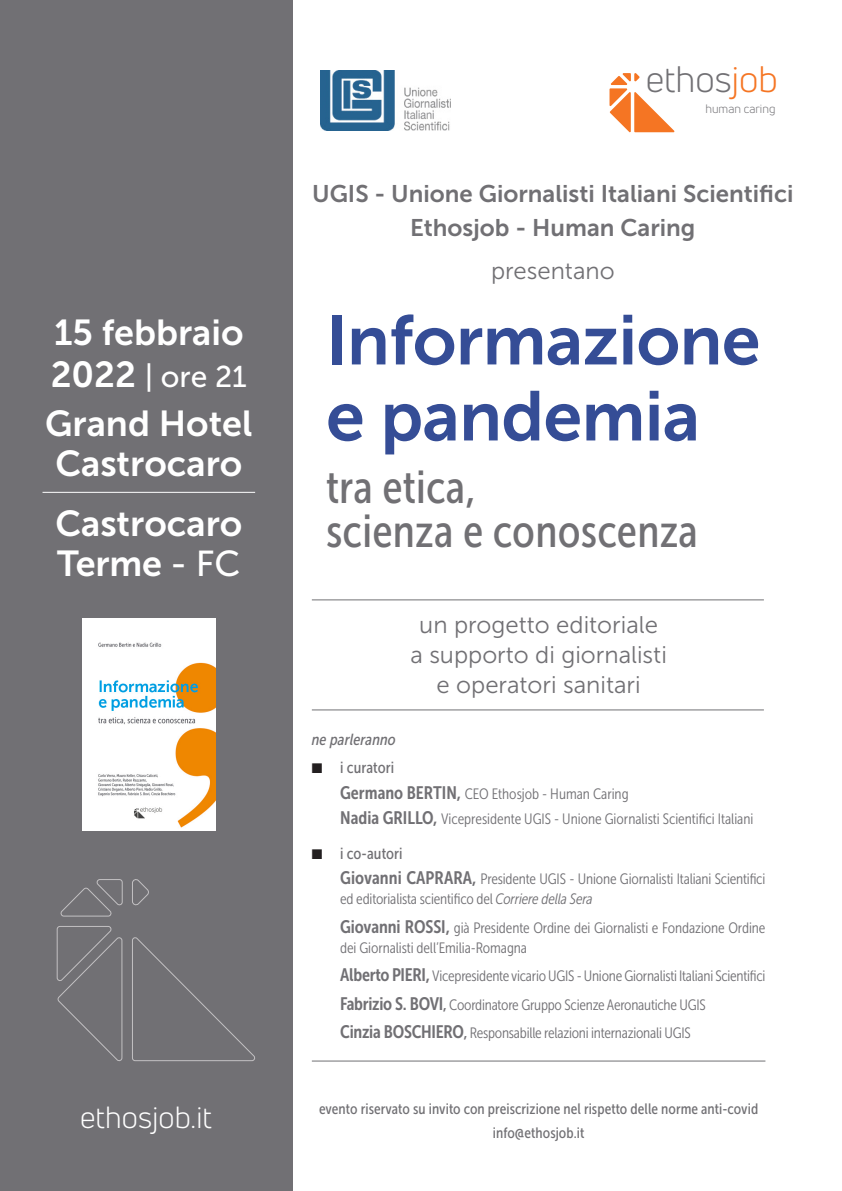
<style>
.page{position:relative;width:842px;height:1191px;background:#fff}
.page>*{position:absolute;margin:0;border:0;box-sizing:border-box;transform-origin:0 0}
.t1{font:70px "Museo Sans 700";letter-spacing:-.01em;color:#354d96}
.t2{font:46px "Museo Sans Condensed 500";letter-spacing:.005em;color:#717074}
.t3{font:36px/40px "Museo Sans 700";color:#fff}
.t4{font:36px "Uni Neue";color:#717074}
.t5{font:30px "Uni Neue";letter-spacing:.005em;color:#fff}
.t6{font:30px "Museo Sans 500";color:#fff}
.t7{font:24px "Museo Sans 300";color:#717074}
.t8{font:24px "Museo Sans 700";color:#717074}
._04___TESTO_B_Princi{font:16px "Museo Sans Condensed 500";letter-spacing:.005em;color:#717074}
.t9{font:italic 16px "Museo Sans Condensed 500";letter-spacing:.005em;color:#717074}
.t10{font:15px/20px "Museo Sans Condensed 300";letter-spacing:-.01em;color:#717074}
.t11{font:15px "Museo Sans Condensed 500";letter-spacing:.005em;color:#717074}
.t12{font:12px "Uni Neue";color:#717074}
.s1{font-family:"Museo Sans 700";font-size:36px}
.s2{font-family:"Museo Sans 500"}
.s3{color:#f57523}
.s4{color:#231f20}
.s5{font-family:"Museo Sans Condensed 700";font-size:18px}
.s6{font-style:italic}
.s7{font-family:"Museo Sans Condensed 700"}
</style>
<div class="page">
<div style="left:0;top:0;width:292px;height:1191px;background:#717074"></div>
<svg style="left:56px;top:879px;width:199px;height:183px"></svg>
<hr style="left:43px;top:492px;width:212px;height:1px;background:#fff">
<hr style="left:312px;top:599px;width:452px;height:1px;background:#717074">
<hr style="left:312px;top:709px;width:452px;height:1px;background:#717074">
<hr style="left:312px;top:1060px;width:453px;height:1px;background:#717074">
<img style="left:82px;top:618px;width:133px;height:213px">
<img style="left:320px;top:70px;width:131px;height:60px">
<svg style="left:609px;top:73px;width:66px;height:60px"></svg>
<p class="t3" style="left:54px;top:312px;width:191px">15 febbraio</p>
<p class="t6" style="left:51px;top:360px;width:198px"><span class="s1">2022</span> | ore 21</p>
<p class="t3" style="left:45px;top:403px;width:209px">Grand Hotel</p>
<p class="t3" style="left:55px;top:443px;width:188px">Castrocaro</p>
<p class="t3" style="left:55px;top:503px;width:188px">Castrocaro<br>Terme <span class="s2">- FC</span></p>
<p class="t5" style="left:80px;top:1099px;width:133px">ethosjob.it</p>
<p class="t4" style="left:646px;top:58px;width:133px">ethos<span class="s3">job</span></p>
<p class="t12" style="left:705px;top:102px;width:71px">human caring</p>
<p class="t8" style="left:312px;top:181px;width:483px">UGIS - Unione Giornalisti Italiani Scientifici</p>
<p class="t8" style="left:410px;top:215px;width:287px">Ethosjob - Human Caring</p>
<p class="t7" style="left:491px;top:258px;width:125px">presentano</p>
<p class="t1" style="left:326px;top:301px;width:436px">Informazione</p>
<p class="t1" style="left:326px;top:377px;width:376px">e pandemia</p>
<p class="t2" style="left:326px;top:462px;width:151px">tra etica,</p>
<p class="t2" style="left:326px;top:506px;width:373px">scienza e conoscenza</p>
<p class="t7" style="left:419px;top:612px;width:240px">un progetto editoriale</p>
<p class="t7" style="left:410px;top:642px;width:258px">a supporto di giornalisti</p>
<p class="t7" style="left:437px;top:672px;width:206px">e operatori sanitari</p>
<p class="t9" style="left:312px;top:730px;width:86px">ne parleranno</p>
<p class="_04___TESTO_B_Princi" style="left:312px;top:759px;width:84px"><span class="s4">■</span> i curatori</p>
<p class="t10" style="left:340px;top:783px;width:290px"><span class="s5">Germano BERTIN,</span> CEO Ethosjob - Human Caring</p>
<p class="t10" style="left:340px;top:809px;width:415px"><span class="s5">Nadia GRILLO,</span> Vicepresidente UGIS - Unione Giornalisti Scientifici Italiani</p>
<p class="_04___TESTO_B_Princi" style="left:312px;top:844px;width:92px"><span class="s4">■</span> i co-autori</p>
<p class="t10" style="left:340px;top:869px;width:427px"><span class="s5">Giovanni CAPRARA,</span> Presidente UGIS - Unione Giornalisti Italiani Scientifici ed editorialista scientifico del <span class="s6">Corriere della Sera</span></p>
<p class="t10" style="left:340px;top:918px;width:427px"><span class="s5">Giovanni ROSSI,</span> già Presidente Ordine dei Giornalisti e Fondazione Ordine dei Giornalisti dell’Emilia-Romagna</p>
<p class="t10" style="left:340px;top:966px;width:427px"><span class="s5">Alberto PIERI,</span> Vicepresidente vicario UGIS - Unione Giornalisti Italiani Scientifici</p>
<p class="t10" style="left:340px;top:995px;width:367px"><span class="s5">Fabrizio S. BOVI</span><span class="s7">,</span> Coordinatore Gruppo Scienze Aeronautiche UGIS</p>
<p class="t10" style="left:340px;top:1023px;width:352px"><span class="s5">Cinzia BOSCHIERO</span><span class="s7">,</span> Responsabille relazioni internazionali UGIS</p>
<p class="t11" style="left:319px;top:1100px;width:441px">evento riservato su invito con preiscrizione nel rispetto delle norme anti-covid</p>
<p class="t11" style="left:493px;top:1124px;width:93px">info@ethosjob.it</p>
</div>
